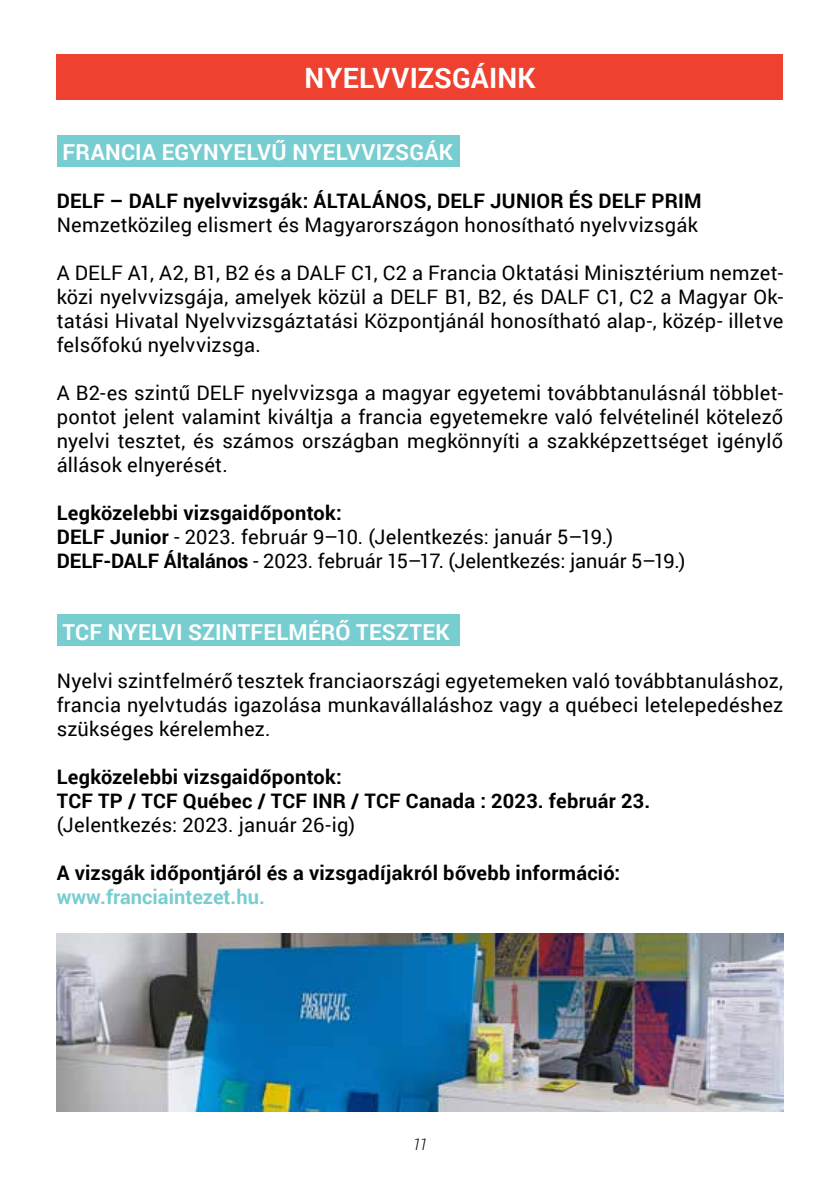
<style>
.page{position:relative;width:840px;height:1191px;background:#fff}
.page>*{position:absolute;margin:0;border:0;box-sizing:border-box;transform-origin:0 0}
.t1{font:700 28px "Roboto";letter-spacing:.005em;color:#fff}
.t2{font:700 22px "Roboto";letter-spacing:.01em;color:#fff}
.t3{font:20px/24px "Roboto";letter-spacing:.01em;color:#000;text-align:justify}
.t4{font:700 20px/24px "Roboto";letter-spacing:.015em;color:#000}
.t5{font:700 20px "Roboto";color:#78cdd1}
.t6{font:italic 300 16px "Roboto";color:#000}
.s1{font-weight:700}
</style>
<div class="page">
<div style="left:57px;top:614px;width:402px;height:32px;background:#78cdd1"></div>
<div style="left:57px;top:135px;width:402px;height:32px;background:#78cdd1"></div>
<div style="left:57px;top:55px;width:725px;height:45px;background:#ef4130"></div>
<img style="left:57px;top:934px;width:725px;height:177px">
<h1 class="t1" style="left:304px;top:58px;width:232px">NYELVVIZSGÁINK</h1>
<p class="t2" style="left:62px;top:136px;width:392px">FRANCIA EGYNYELVŰ NYELVVIZSGÁK</p>
<p class="t4" style="left:57px;top:188px;width:646px">DELF – DALF nyelvvizsgák: ÁLTALÁNOS, DELF JUNIOR ÉS DELF PRIM</p>
<p class="t3" style="left:57px;top:212px;width:642px">Nemzetközileg elismert és Magyarországon honosítható nyelvvizsgák</p>
<p class="t3" style="left:57px;top:260px;width:727px">A DELF A1, A2, B1, B2 és a DALF C1, C2 a Francia Oktatási Minisztérium nemzet&shy;közi nyelvvizsgája, amelyek közül a DELF B1, B2, és DALF C1, C2 a Magyar Ok&shy;tatási Hivatal Nyelvvizsgáztatási Központjánál honosítható alap-, közép- illetve felsőfokú nyelvvizsga.</p>
<p class="t3" style="left:57px;top:380px;width:727px">A B2-es szintű DELF nyelvvizsga a magyar egyetemi továbbtanulásnál többlet&shy;pontot jelent valamint kiváltja a francia egyetemekre való felvételinél kötelező nyelvi tesztet, és számos országban megkönnyíti a szakképzettséget igénylő állások elnyerését.</p>
<p class="t3" style="left:57px;top:500px;width:630px;text-align:left"><span class="s1">Legközelebbi vizsgaidőpontok:<br>DELF Junior</span> - 2023. február 9–10. (Jelentkezés: január 5–19.)<br><span class="s1">DELF-DALF Általános</span> - 2023. február 15–17. (Jelentkezés: január 5–19.)</p>
<p class="t2" style="left:62px;top:616px;width:388px">TCF NYELVI SZINTFELMÉRŐ TESZTEK</p>
<p class="t3" style="left:57px;top:668px;width:727px">Nyelvi szintfelmérő tesztek franciaországi egyetemeken való továbbtanuláshoz, francia nyelvtudás igazolása munkavállaláshoz vagy a québeci letelepedéshez szükséges kérelemhez.</p>
<p class="t4" style="left:57px;top:764px;width:594px">Legközelebbi vizsgaidőpontok:<br>TCF TP / TCF Québec / TCF INR / TCF Canada : 2023. február 23.</p>
<p class="t3" style="left:57px;top:812px;width:300px">(Jelentkezés: 2023. január 26-ig)</p>
<p class="t4" style="left:57px;top:860px;width:564px">A vizsgák időpontjáról és a vizsgadíjakról bővebb információ:</p>
<p class="t5" style="left:57px;top:882px;width:209px">www.franciaintezet.hu.</p>
<p class="t6" style="left:412px;top:1132px;width:17px">11</p>
</div>
